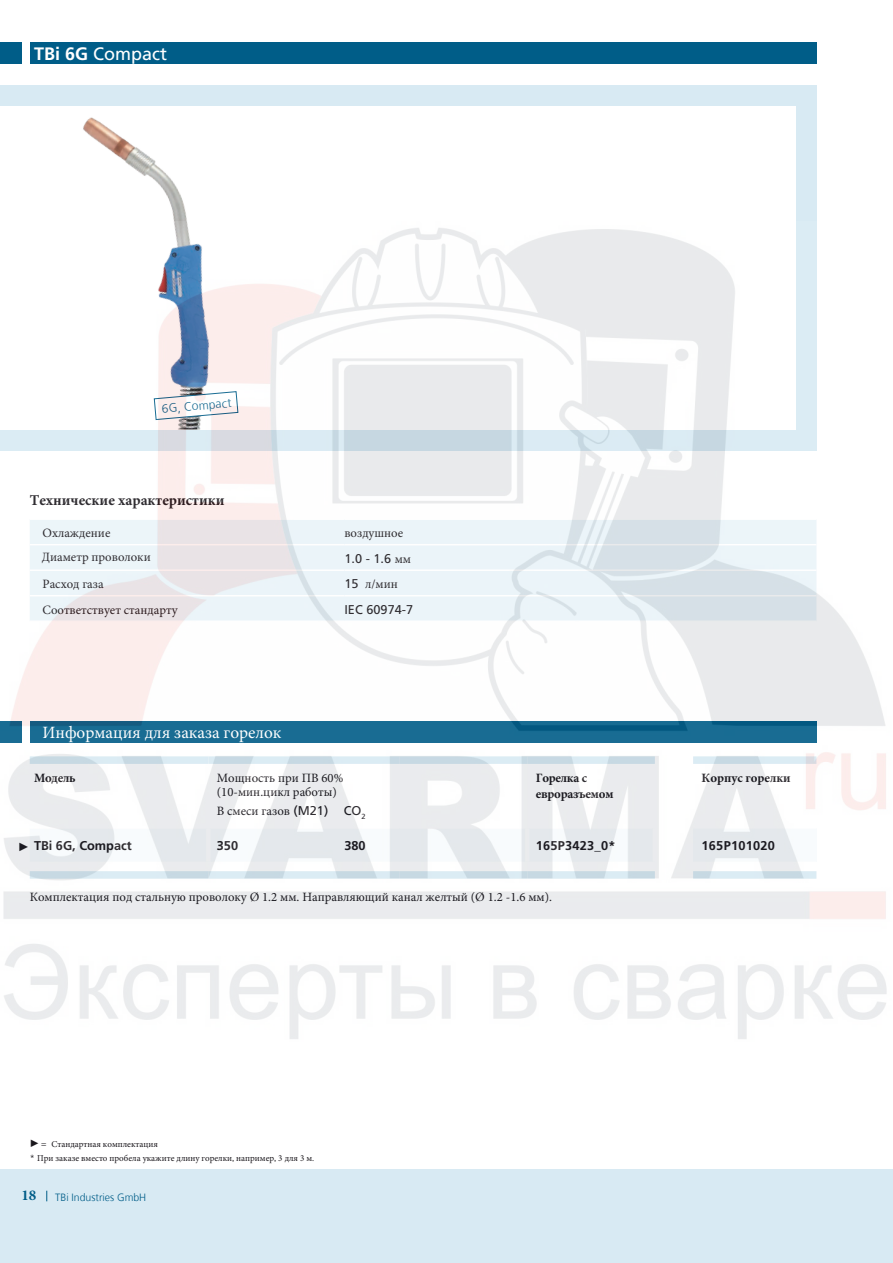
<style>
.page{position:relative;width:893px;height:1263px;background:#fff}
.page>*{position:absolute;margin:0;border:0;box-sizing:border-box;transform-origin:0 0}
.t1{font:18px "Frutiger LT Std";color:#fff}
.t2{font:17.25px "Minion Pro";color:#fff}
.t3{font:700 15px "Minion Pro";color:#1a171c}
.t4{font:700 15px "Minion Pro";color:#005d88}
.t5{font:12.75px/14.2px "Minion Pro";color:#1a171c}
.t6{font:700 12.75px "Frutiger LT Std";letter-spacing:.02em;color:#1a171c}
.t7{font:700 12.75px/15.6px "Minion Pro";letter-spacing:-.02em;color:#1a171c}
.t8{font:12.75px "Frutiger LT Std";color:#1a171c}
.t9{font:700 12.75px "Frutiger LT Std";color:#1a171c}
.t10{font:700 12.75px "Minion Pro";color:#1a171c}
.t11{font:300 12px "Frutiger";color:#005d88}
.t12{font:300 10.5px "Frutiger";color:#005d88}
.t13{font:9px/13.6px "Minion Pro";color:#1a171c}
.s1{font-weight:700}
.s2{font-family:"Minion Pro"}
.s3{font-family:"Frutiger LT Std"}
.s4{font-family:"Arial";font-weight:400;font-size:12px}
.s5{font-family:"Times New Roman";font-size:10.5px}
.s6{font-family:"Frutiger";font-weight:300}
</style>
<div class="page">
<div style="left:0;top:1169px;width:893px;height:94px;background:#d8eaf3"></div>
<div style="left:30px;top:43px;width:786px;height:21px;background:#005d88"></div>
<div style="left:0;top:85px;width:816px;height:366px;background:#d8eaf3"></div>
<div style="left:0;top:106px;width:795px;height:323px;background:#fff"></div>
<img style="left:83px;top:117px;width:104px;height:105px">
<div style="left:0;top:43px;width:21px;height:21px;background:#005d88"></div>
<img style="left:0;top:222px;width:887px;height:817px">
<h1 class="t1" style="left:34px;top:43px;width:135px"><span class="s1">TBi 6G</span> Compact</h1>
<p class="t11" style="left:161px;top:402px;width:71px;rotate:-5deg">6G, Compact</p>
<p class="t3" style="left:30px;top:489px;width:196px">Технические характеристики</p>
<p class="t5" style="left:43px;top:526px;width:69px">Охлаждение</p>
<p class="t5" style="left:344px;top:526px;width:60px">воздушное</p>
<p class="t5" style="left:42px;top:550px;width:110px">Диаметр проволоки</p>
<p class="t8" style="left:344px;top:551px;width:68px">1.0 - 1.6 <span class="s2">мм</span></p>
<p class="t5" style="left:43px;top:577px;width:63px">Расход газа</p>
<p class="t5" style="left:344px;top:577px;width:55px"><span class="s3">15</span> л/мин</p>
<p class="t5" style="left:43px;top:603px;width:137px">Соответствует стандарту</p>
<p class="t8" style="left:344px;top:602px;width:70px">IEC 60974-7</p>
<h2 class="t2" style="left:43px;top:721px;width:240px">Информация для заказа горелок</h2>
<p class="t7" style="left:34px;top:770px;width:43px">Модель</p>
<p class="t5" style="left:217px;top:771px;width:128px">Мощность при ПВ 60% (10-мин.цикл работы)</p>
<p class="t5" style="left:217px;top:804px;width:150px">В смеси газов <span class="s3">(M21) CO</span><sub>2</sub></p>
<p class="t7" style="left:536px;top:770px;width:79px">Горелка с евроразъемом</p>
<p class="t9" style="left:18px;top:838px;width:115px"><span class="s4">►</span> TBi 6G, Compact</p>
<p class="t6" style="left:217px;top:838px;width:23px">350</p>
<p class="t6" style="left:344px;top:838px;width:23px">380</p>
<p class="t6" style="left:536px;top:838px;width:81px">165P3423_0*</p>
<p class="t5" style="left:30px;top:889px;width:524px">Комплектация под стальную проволоку Ø 1.2 мм. Направляющий канал желтый (Ø 1.2 -1.6 мм).</p>
<p class="t10" style="left:702px;top:769px;width:91px">Корпус горелки</p>
<p class="t6" style="left:702px;top:838px;width:75px">165P101020</p>
<p class="t13" style="left:29px;top:1137px;width:286px"><span class="s5">►</span><span class="s6">=</span> Стандартная комплектация<br><span class="s6">*</span> При заказе вместо пробела укажите длину горелки, например, 3 для 3 м.</p>
<p class="t4" style="left:21px;top:1185px;width:16px">18</p>
<p class="t12" style="left:55px;top:1192px;width:93px">TBi Industries GmbH</p>
</div>
